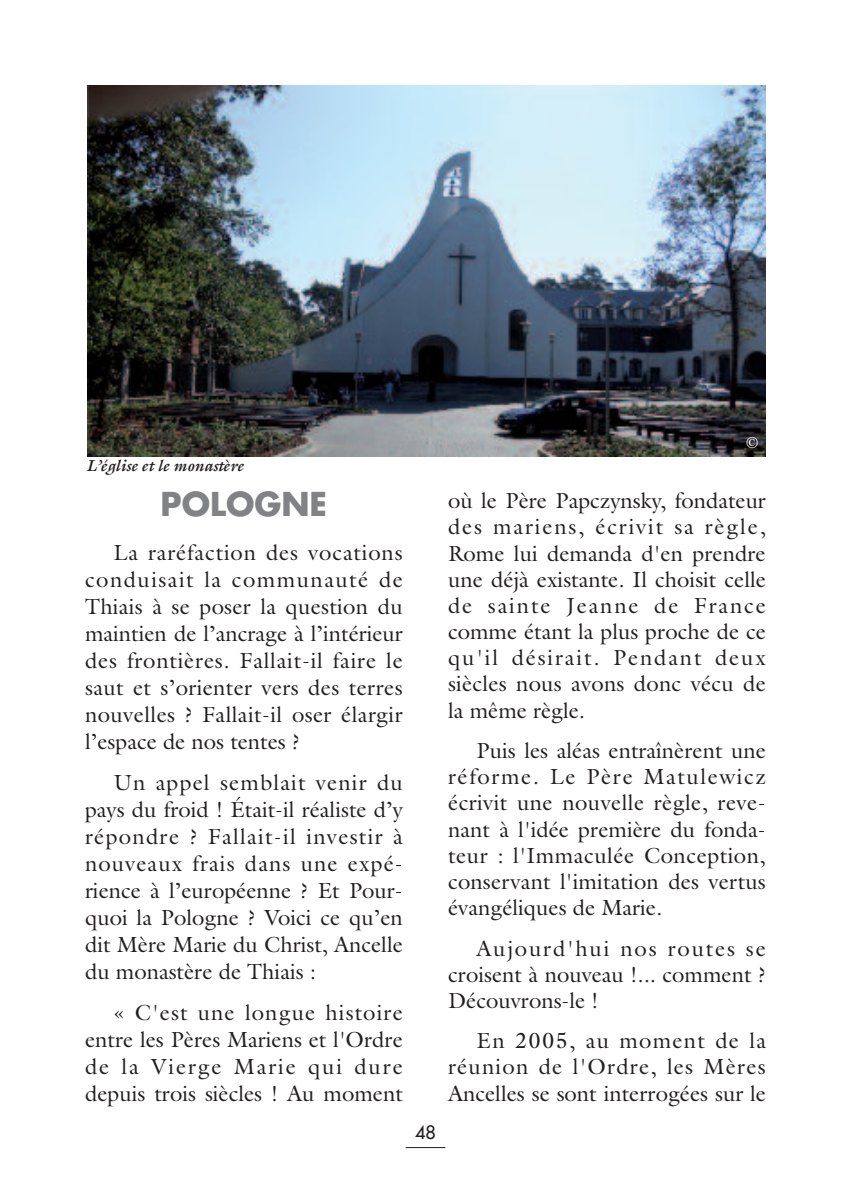
<style>
.page{position:relative;width:851px;height:1191px;background:#fff}
.page>*{position:absolute;margin:0;border:0;box-sizing:border-box;transform-origin:0 0}
.t1{font:700 32px "Futura";color:#808285}
.t2{font:22px/26.2px "Galliard";color:#231f20;text-align:justify}
.t3{font:18px "Futura";color:#231f20}
.t4{font:italic 700 16px "Galliard";color:#231f20}
.t5{font:16px "Galliard";color:#fff}
</style>
<div class="page">
<hr style="left:405px;top:1147px;width:40px;height:1px;background:#231f20">
<img style="left:87px;top:85px;width:678px;height:371px">
<p class="t4" style="left:86px;top:455px;width:159px">L’église et le monastère</p>
<h1 class="t1" style="left:161px;top:483px;width:168px">POLOGNE</h1>
<p class="t2" style="left:85px;top:539px;width:319px;line-height:27px;text-indent:28px">La raréfaction des vocations conduisait la communauté de Thiais à se poser la question du maintien de l’ancrage à l’intérieur des frontières. Fallait-il faire le saut et s’orienter vers des terres nouvelles ? Fallait-il oser élargir l’espace de nos tentes ?</p>
<p class="t2" style="left:85px;top:768px;width:319px;line-height:27px;text-indent:28px">Un appel semblait venir du pays du froid ! Était-il réaliste d’y répondre ? Fallait-il investir à nouveaux frais dans une expé&shy;rience à l’européenne ? Et Pour&shy;quoi la Pologne ? Voici ce qu’en dit Mère Marie du Christ, Ancelle du monastère de Thiais :</p>
<p class="t2" style="left:85px;top:998px;width:319px;line-height:27px;text-indent:28px">« C'est une longue histoire entre les Pères Mariens et l'Ordre de la Vierge Marie qui dure depuis trois siècles ! Au moment</p>
<p class="t3" style="left:415px;top:1120px;width:22px">48</p>
<p class="t5" style="left:746px;top:433px;width:14px">©</p>
<p class="t2" style="left:448px;top:487px;width:319px">où le Père Papczynsky, fondateur des mariens, écrivit sa règle, Rome lui demanda d'en prendre une déjà existante. Il choisit celle de sainte Jeanne de France comme étant la plus proche de ce qu'il désirait. Pendant deux siècles nous avons donc vécu de la même règle.</p>
<p class="t2" style="left:448px;top:737px;width:319px;text-indent:28px">Puis les aléas entraînèrent une réforme. Le Père Matulewicz écrivit une nouvelle règle, reve&shy;nant à l'idée première du fonda&shy;teur : l'Immaculée Conception, conservant l'imitation des vertus évangéliques de Marie.</p>
<p class="t2" style="left:448px;top:934px;width:319px;text-indent:28px">Aujourd'hui nos routes se croisent à nouveau !... comment ?<br>Découvrons-le !</p>
<p class="t2" style="left:448px;top:1027px;width:319px;text-indent:28px">En 2005, au moment de la réunion de l'Ordre, les Mères Ancelles se sont interrogées sur le</p>
</div>
